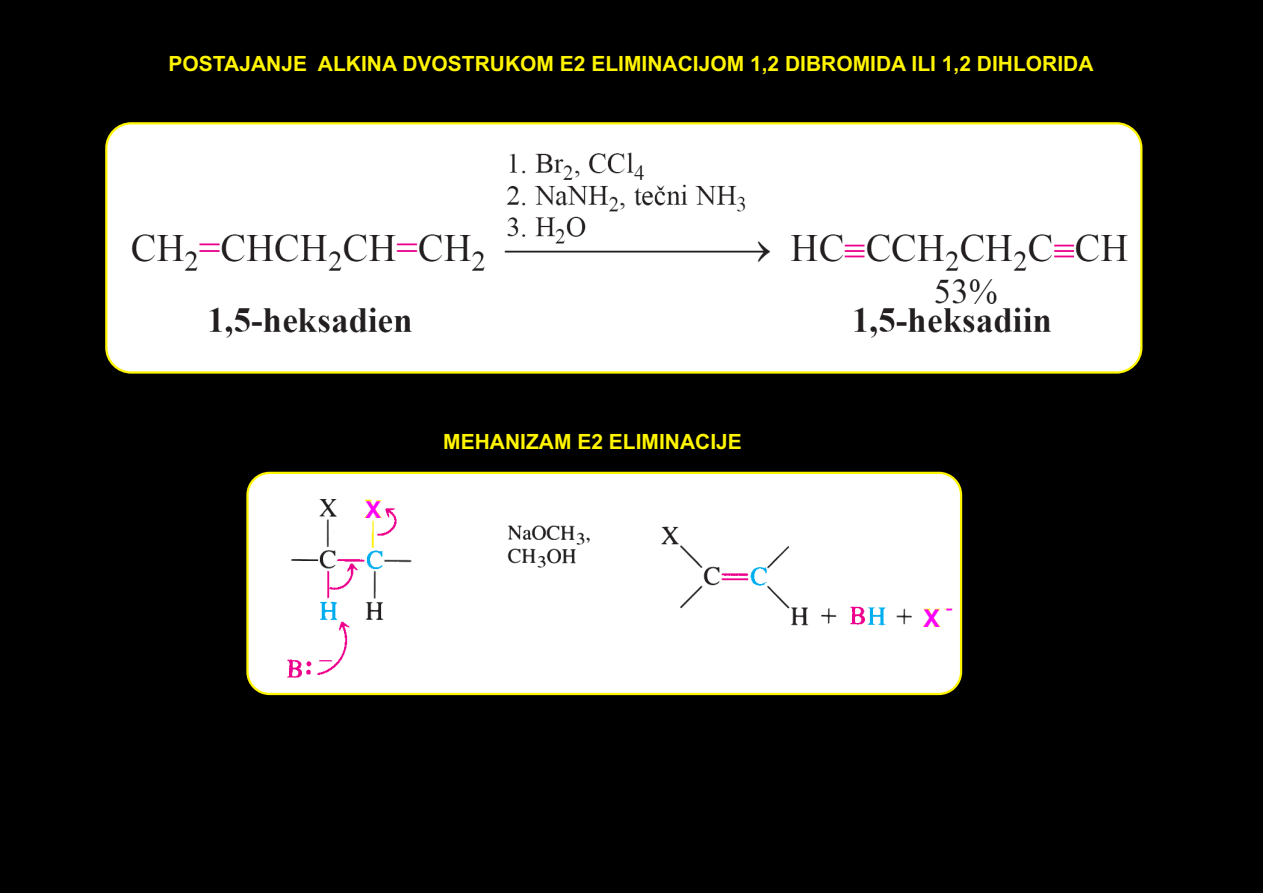
<style>
.page{position:relative;width:1263px;height:893px;background:#000}
.page>*{position:absolute;margin:0;border:0;box-sizing:border-box;transform-origin:0 0}
.t1{font:700 24.6px "Arial";color:#f0f}
.t2{font:700 23.4px "Arial";color:#f0f}
.t3{font:700 21px "Arial";color:#fff500}
.t4{font:21px "Arial";color:#f0f}
</style>
<div class="page">
<div style="left:247px;top:474px;width:714px;height:219px;background:#fff;border-radius:22px"></div>
<div style="left:246px;top:472px;width:716px;height:223px;border:2px solid #fff500;border-radius:22px"></div>
<div style="left:106px;top:123px;width:1035px;height:249px;background:#fff;border-radius:25px"></div>
<div style="left:105px;top:122px;width:1037px;height:252px;border:2px solid #fff500;border-radius:25px"></div>
<p class="t3" style="left:169px;top:56px;width:926px">POSTAJANJE ALKINA DVOSTRUKOM E2 ELIMINACIJOM 1,2 DIBROMIDA ILI 1,2 DIHLORIDA</p>
<p class="t2" style="left:365px;top:501px;width:17px">X</p>
<p class="t3" style="left:443px;top:434px;width:300px">MEHANIZAM E2 ELIMINACIJE</p>
<p class="t1" style="left:923px;top:609px;width:18px">X</p>
<p class="t4" style="left:946px;top:599px;width:8px">-</p>
</div>
